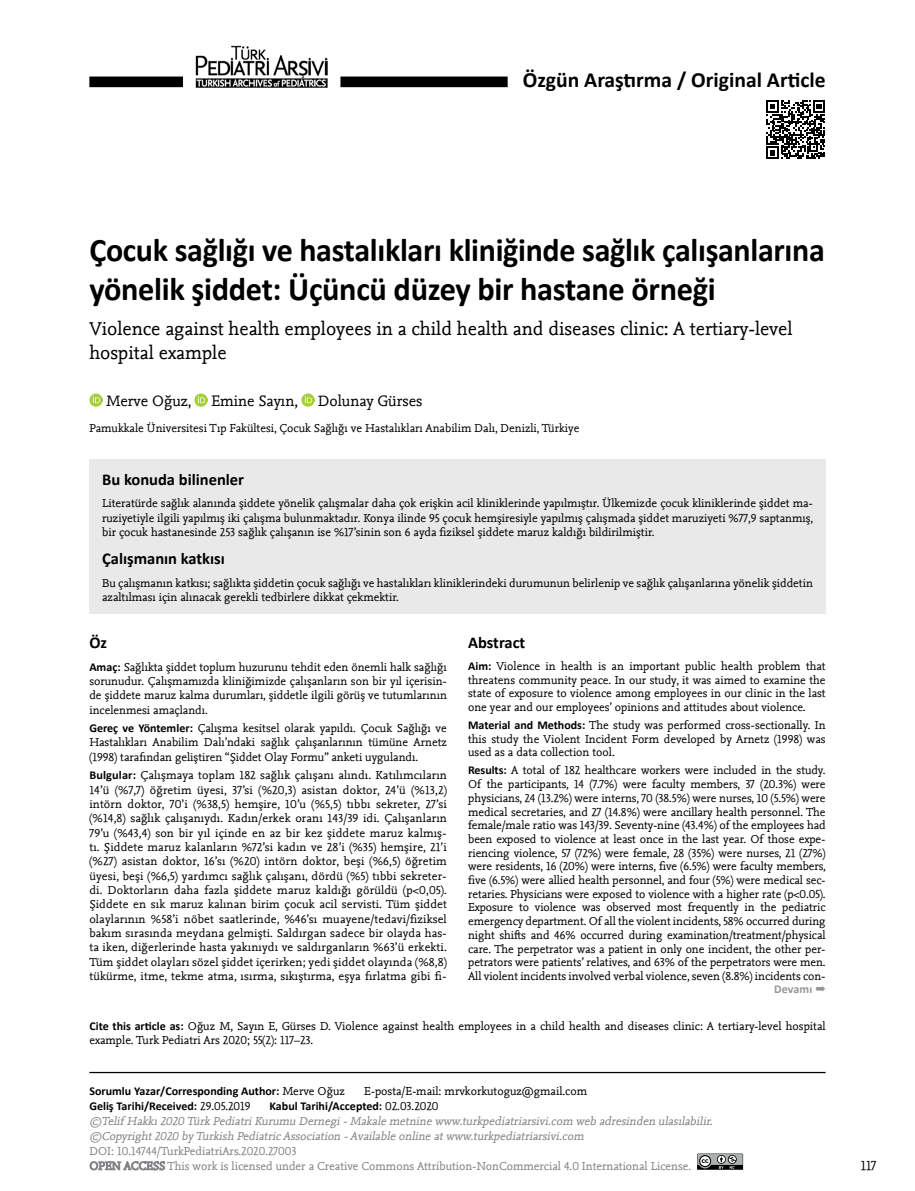
<style>
.page{position:relative;width:915px;height:1191px;background:#fff}
.page>*{position:absolute;margin:0;border:0;box-sizing:border-box;transform-origin:0 0}
.t1{font:700 33px/39px "Calibri";letter-spacing:-.01em;color:#000}
.t2{font:700 21.6px "Calibri";color:#000}
.t3{font:19.5px/24px "Nexus Mix";color:#000}
.t4{font:700 16.5px "Calibri";color:#000}
.t5{font:15.75px "Nexus Mix";color:#000}
.t6{font:13.5px "Nexus Mix";color:#000}
.t7{font:12px/13.6px "Nexus Mix";color:#000;text-align:justify}
.t8{font:italic 12px/15px "Nexus Mix";color:#808285}
.t9{font:12px/15px "Nexus Mix";color:#808285}
.t10{font:700 12px "Calibri";color:#000}
.t11{font:700 12px "Calibri";letter-spacing:.01em;color:#939598}
.s1{font-family:"Calibri";font-weight:700}
.s2{font-family:"Nexus Mix";font-weight:400}
</style>
<div class="page">
<div style="left:89px;top:77px;width:94px;height:10px;background:#000"></div>
<div style="left:340px;top:77px;width:167px;height:10px;background:#000"></div>
<img style="left:195px;top:46px;width:133px;height:41px">
<svg style="left:766px;top:100px;width:58px;height:59px"></svg>
<svg style="left:90px;top:1161px;width:75px;height:9px"></svg>
<hr style="left:89px;top:1072px;width:736px;height:1px;background:#000">
<svg style="left:697px;top:1153px;width:47px;height:17px"></svg>
<div style="left:89px;top:459px;width:736px;height:155px;background:#e9e9ea"></div>
<svg style="left:89px;top:393px;width:13px;height:13px"></svg>
<svg style="left:195px;top:393px;width:12px;height:13px"></svg>
<svg style="left:301px;top:393px;width:13px;height:13px"></svg>
<h2 class="t2" style="left:522px;top:67px;width:304px">Özgün Araştırma / Original Article</h2>
<h1 class="t1" style="left:89px;top:229px;width:736px">Çocuk sağlığı ve hastalıkları kliniğinde sağlık çalışanlarına yönelik şiddet: Üçüncü düzey bir hastane örneği</h1>
<h3 class="t3" style="left:89px;top:317px;width:704px">Violence against health employees in a child health and diseases clinic: A tertiary-level hospital example</h3>
<h3 class="t5" style="left:106px;top:392px;width:87px">Merve Oğuz,</h3>
<h3 class="t5" style="left:211px;top:392px;width:88px">Emine Sayın,</h3>
<h3 class="t5" style="left:318px;top:392px;width:106px">Dolunay Gürses</h3>
<p class="t7" style="left:89px;top:421px;width:491px">Pamukkale Üniversitesi Tıp Fakültesi, Çocuk Sağlığı ve Hastalıkları Anabilim Dalı, Denizli, Türkiye</p>
<h3 class="t4" style="left:102px;top:469px;width:143px">Bu konuda bilinenler</h3>
<p class="t7" style="left:102px;top:496px;width:712px;line-height:14.2px">Literatürde sağlık alanında şiddete yönelik çalışmalar daha çok erişkin acil kliniklerinde yapılmıştır. Ülkemizde çocuk kliniklerinde şiddet ma&shy;ruziyetiyle ilgili yapılmış iki çalışma bulunmaktadır. Konya ilinde 95 çocuk hemşiresiyle yapılmış çalışmada şiddet maruziyeti %77,9 saptanmış, bir çocuk hastanesinde 253 sağlık çalışanın ise %17’sinin son 6 ayda fiziksel şiddete maruz kaldığı bildirilmiştir.</p>
<h3 class="t4" style="left:102px;top:548px;width:124px">Çalışmanın katkısı</h3>
<p class="t7" style="left:102px;top:576px;width:712px;line-height:14.2px">Bu çalışmanın katkısı; sağlıkta şiddetin çocuk sağlığı ve hastalıkları kliniklerindeki durumunun belirlenip ve sağlık çalışanlarına yönelik şiddetin azaltılması için alınacak gerekli tedbirlere dikkat çekmektir.</p>
<h3 class="t4" style="left:89px;top:632px;width:19px">Öz</h3>
<p class="t7" style="left:89px;top:659px;width:359px;line-height:14.4px"><span class="s1">Amaç:</span> Sağlıkta şiddet toplum huzurunu tehdit eden önemli halk sağlığı sorunudur. Çalışmamızda kliniğimizde çalışanların son bir yıl içerisin&shy;de şiddete maruz kalma durumları, şiddetle ilgili görüş ve tutumlarının incelenmesi amaçlandı.</p>
<p class="t7" style="left:89px;top:721px;width:359px;line-height:14.4px"><span class="s1">Gereç ve Yöntemler:</span> Çalışma kesitsel olarak yapıldı. Çocuk Sağlığı ve Hastalıkları Anabilim Dalı’ndaki sağlık çalışanlarının tümüne Arnetz (1998) tarafından geliştiren “Şiddet Olay Formu” anketi uygulandı.</p>
<p class="t7" style="left:89px;top:768px;width:359px;line-height:14.2px"><span class="s1">Bulgular:</span> Çalışmaya toplam 182 sağlık çalışanı alındı. Katılımcıların 14’ü (%7,7) öğretim üyesi, 37’si (%20,3) asistan doktor, 24’ü (%13,2) intörn doktor, 70’i (%38,5) hemşire, 10’u (%5,5) tıbbı sekreter, 27’si (%14,8) sağlık çalışanıydı. Kadın/erkek oranı 143/39 idi. Çalışanların 79’u (%43,4) son bir yıl içinde en az bir kez şiddete maruz kalmış&shy;tı. Şiddete maruz kalanların %72’si kadın ve 28’i (%35) hemşire, 21’i (%27) asistan doktor, 16’sı (%20) intörn doktor, beşi (%6,5) öğretim üyesi, beşi (%6,5) yardımcı sağlık çalışanı, dördü (%5) tıbbi sekreter&shy;di. Doktorların daha fazla şiddete maruz kaldığı görüldü (p&lt;0,05).<br>Şiddete en sık maruz kalınan birim çocuk acil servisti. Tüm şiddet olaylarının %58’i nöbet saatlerinde, %46’sı muayene/tedavi/fiziksel bakım sırasında meydana gelmişti. Saldırgan sadece bir olayda has&shy;ta iken, diğerlerinde hasta yakınıydı ve saldırganların %63’ü erkekti.<br>Tüm şiddet olayları sözel şiddet içerirken; yedi şiddet olayında (%8,8) tükürme, itme, tekme atma, ısırma, sıkıştırma, eşya fırlatma gibi fi-</p>
<h3 class="t4" style="left:468px;top:632px;width:59px">Abstract</h3>
<p class="t7" style="left:468px;top:659px;width:359px"><span class="s1">Aim:</span> Violence in health is an important public health problem that threatens community peace. In our study, it was aimed to examine the state of exposure to violence among employees in our clinic in the last one year and our employees’ opinions and attitudes about violence.</p>
<p class="t7" style="left:468px;top:718px;width:359px"><span class="s1">Material and Methods:</span> The study was performed cross-sectionally. In this study the Violent Incident Form developed by Arnetz (1998) was used as a data collection tool.</p>
<p class="t7" style="left:468px;top:763px;width:359px"><span class="s1">Results:</span> A total of 182 healthcare workers were included in the study.<br>Of the participants, 14 (7.7%) were faculty members, 37 (20.3%) were physicians, 24 (13.2%) were interns, 70 (38.5%) were nurses, 10 (5.5%) were medical secretaries, and 27 (14.8%) were ancillary health personnel. The female/male ratio was 143/39. Seventy-nine (43.4%) of the employees had been exposed to violence at least once in the last year. Of those expe&shy;riencing violence, 57 (72%) were female, 28 (35%) were nurses, 21 (27%) were residents, 16 (20%) were interns, five (6.5%) were faculty members, five (6.5%) were allied health personnel, and four (5%) were medical sec&shy;retaries. Physicians were exposed to violence with a higher rate (p&lt;0.05).<br>Exposure to violence was observed most frequently in the pediatric emergency department. Of all the violent incidents, 58% occurred during night shifts and 46% occurred during examination/treatment/physical care. The perpetrator was a patient in only one incident, the other per&shy;petrators were patients’ relatives, and 63% of the perpetrators were men.<br>All violent incidents involved verbal violence, seven (8.8%) incidents con-</p>
<p class="t11" style="left:773px;top:982px;width:53px">Devamı ➡</p>
<p class="t7" style="left:89px;top:1019px;width:737px;line-height:14.2px"><span class="s1">Cite this article as:</span> Oğuz M, Sayın E, Gürses D. Violence against health employees in a child health and diseases clinic: A tertiary-level hospital example. Turk Pediatri Ars 2020; 55(2): 117–23.</p>
<p class="t10" style="left:89px;top:1083px;width:257px">Sorumlu Yazar/Corresponding Author: <span class="s2">Merve Oğuz</span></p>
<p class="t7" style="left:364px;top:1084px;width:224px">E-posta/E-mail: mrvkorkutoguz@gmail.com</p>
<p class="t10" style="left:89px;top:1098px;width:163px">Geliş Tarihi/Received: <span class="s2">29.05.2019</span></p>
<p class="t10" style="left:269px;top:1098px;width:170px">Kabul Tarihi/Accepted: <span class="s2">02.03.2020</span></p>
<p class="t8" style="left:89px;top:1113px;width:627px">©Telif Hakkı2020 Türk PediatriKurumu Dernegi-Makale metnine www.turkpediatriarsivi.com web adresinden ulasılabilir. ©Copyright2020 by Turkish Pediatric Association -Available online atwww.turkpediatriarsivi.com</p>
<p class="t9" style="left:89px;top:1143px;width:603px">DOI: 10.14744/TurkPediatriArs.2020.27003<br>OPEN ACCESS This work is licensed under a Creative Commons Attribution-NonCommercial 4.0 International License.</p>
<p class="t6" style="left:860px;top:1157px;width:17px">117</p>
</div>
